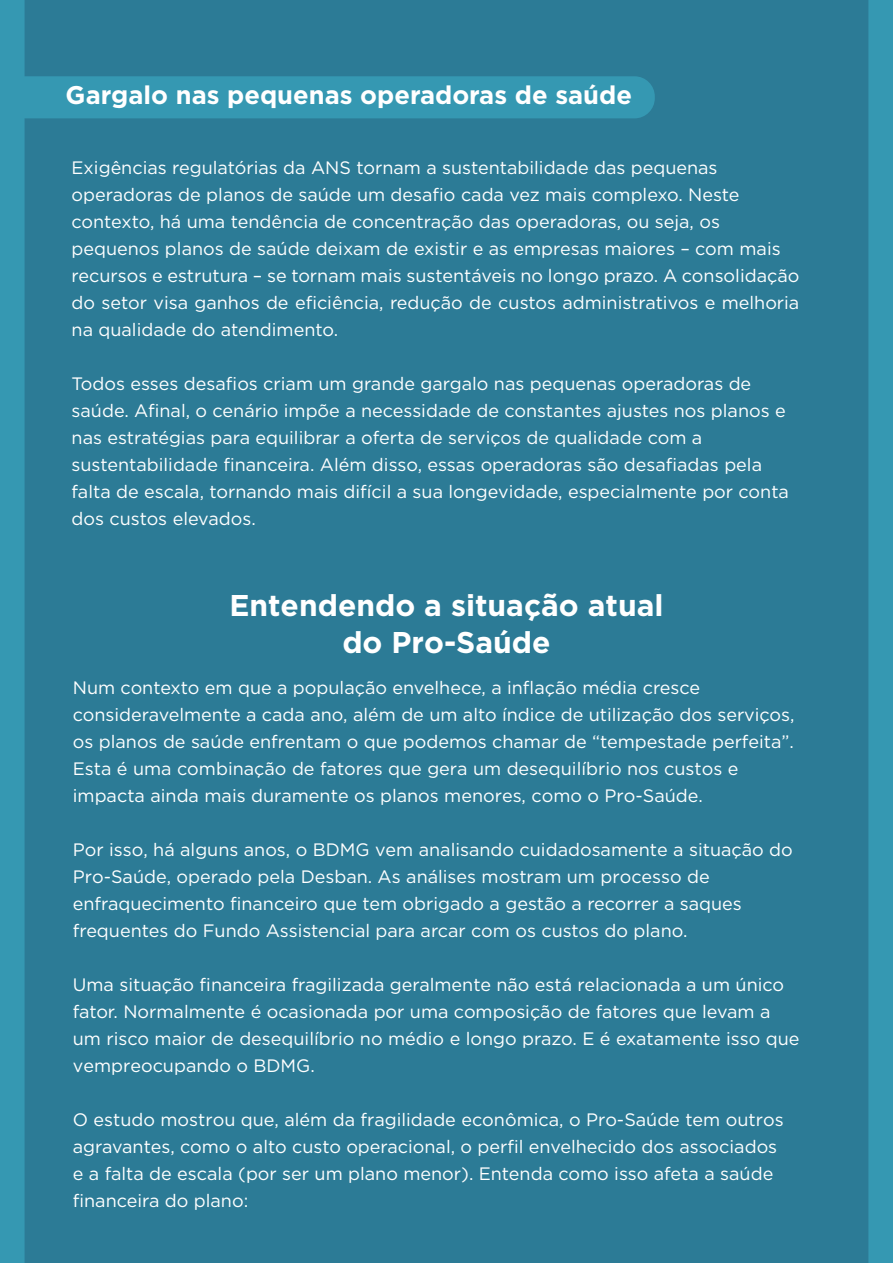
<style>
.page{position:relative;width:893px;height:1263px;background:#3598b2}
.page>*{position:absolute;margin:0;border:0;box-sizing:border-box;transform-origin:0 0}
.t1{font:700 30px/36.8px "Gotham";color:#fff;text-align:center}
.t2{font:700 25.5px "Gotham";color:#fff}
.t3{font:18px/27px "Gotham";color:#fff}
</style>
<div class="page">
<div style="left:25px;top:0;width:843px;height:1263px;background:#2c7b96"></div>
<svg style="left:25px;top:76px;width:630px;height:42px"></svg>
<h2 class="t2" style="left:65px;top:78px;width:568px">Gargalo nas pequenas operadoras de saúde</h2>
<p class="t3" style="left:72px;top:153px;width:729px">Exigências regulatórias da ANS tornam a sustentabilidade das pequenas operadoras de planos de saúde um desafio cada vez mais complexo. Neste contexto, há uma tendência de concentração das operadoras, ou seja, os pequenos planos de saúde deixam de existir e as empresas maiores – com mais recursos e estrutura – se tornam mais sustentáveis no longo prazo. A consolidação do setor visa ganhos de eficiência, redução de custos administrativos e melhoria na qualidade do atendimento.</p>
<p class="t3" style="left:72px;top:369px;width:719px">Todos esses desafios criam um grande gargalo nas pequenas operadoras de saúde. Afinal, o cenário impõe a necessidade de constantes ajustes nos planos e nas estratégias para equilibrar a oferta de serviços de qualidade com a sustentabilidade financeira. Além disso, essas operadoras são desafiadas pela falta de escala, tornando mais difícil a sua longevidade, especialmente por conta dos custos elevados.</p>
<h1 class="t1" style="left:229px;top:586px;width:436px">Entendendo a situação atual do Pro-Saúde</h1>
<p class="t3" style="left:73px;top:674px;width:723px">Num contexto em que a população envelhece, a inflação média cresce consideravelmente a cada ano, além de um alto índice de utilização dos serviços, os planos de saúde enfrentam o que podemos chamar de “tempestade perfeita”.<br>Esta é uma combinação de fatores que gera um desequilíbrio nos custos e impacta ainda mais duramente os planos menores, como o Pro-Saúde.</p>
<p class="t3" style="left:73px;top:836px;width:721px">Por isso, há alguns anos, o BDMG vem analisando cuidadosamente a situação do Pro-Saúde, operado pela Desban. As análises mostram um processo de enfraquecimento financeiro que tem obrigado a gestão a recorrer a saques frequentes do Fundo Assistencial para arcar com os custos do plano.</p>
<p class="t3" style="left:73px;top:971px;width:728px">Uma situação financeira fragilizada geralmente não está relacionada a um único fator. Normalmente é ocasionada por uma composição de fatores que levam a um risco maior de desequilíbrio no médio e longo prazo. E é exatamente isso que vempreocupando o BDMG.</p>
<p class="t3" style="left:73px;top:1106px;width:712px">O estudo mostrou que, além da fragilidade econômica, o Pro-Saúde tem outros agravantes, como o alto custo operacional, o perfil envelhecido dos associados e a falta de escala (por ser um plano menor). Entenda como isso afeta a saúde financeira do plano:</p>
</div>
